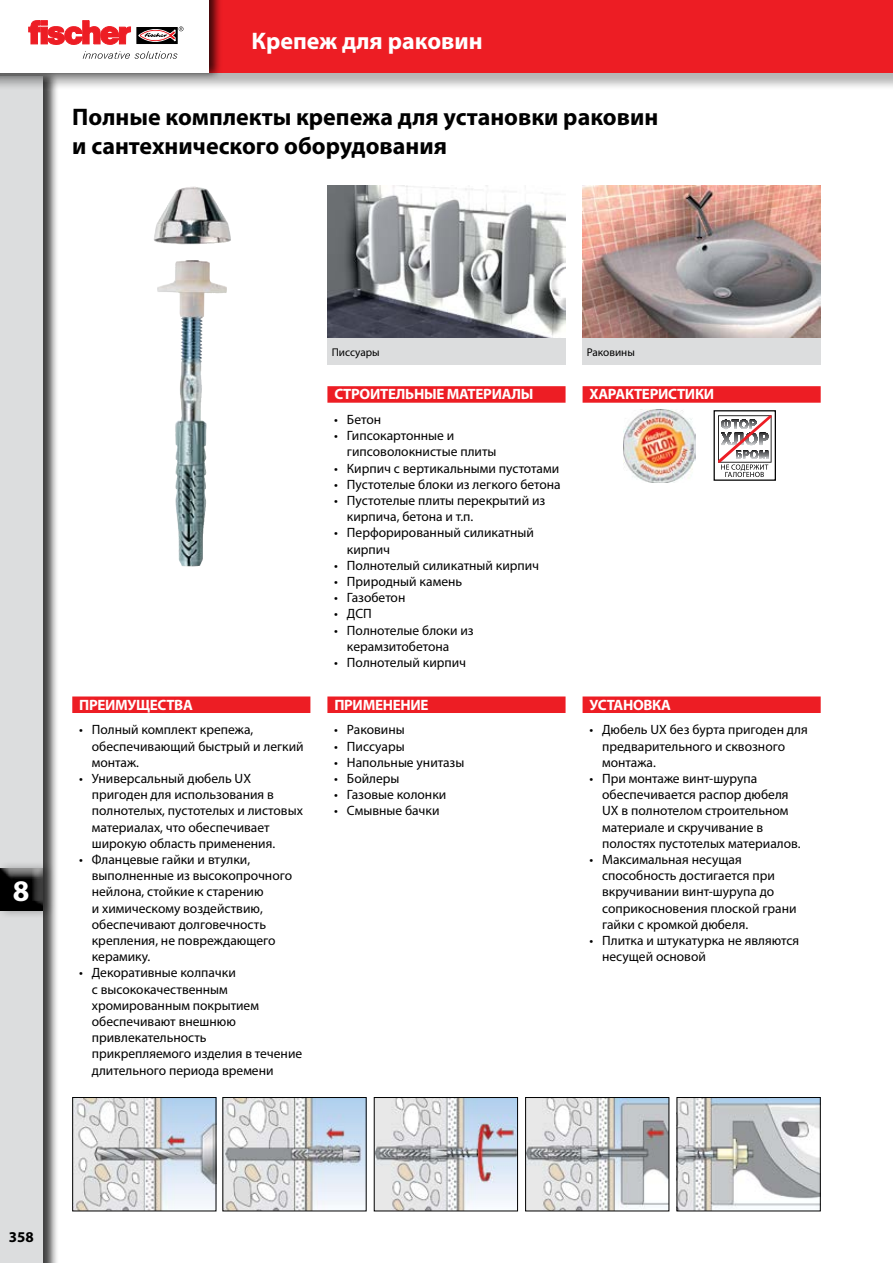
<style>
.page{position:relative;width:893px;height:1263px;background:#fff}
.page>*{position:absolute;margin:0;border:0;box-sizing:border-box;transform-origin:0 0}
.t1{font:700 30px "Myriad Pro";color:#fff}
.t2{font:700 24px/28.8px "Myriad Pro";color:#000}
.t3{font:700 24px "Myriad Pro";color:#fff}
.t4{font:700 15px "Myriad Pro";letter-spacing:-.02em;color:#fff}
.t5{font:700 15px "Myriad Pro";color:#000}
.t6{font:13.5px/16.2px "Myriad Pro";color:#000}
.t7{font:11.25px "Myriad Pro";color:#000}
</style>
<div class="page">
<div style="left:0;top:68px;width:59px;height:1195px;background:#000;opacity:.75"></div>
<div style="left:0;top:77px;width:43px;height:1186px;background:#dcddde"></div>
<div style="left:0;top:0;width:893px;height:91px;background:#000;opacity:.29"></div>
<div style="left:0;top:0;width:893px;height:72px;background:#ed1d24"></div>
<div style="left:0;top:0;width:223px;height:81px;background:#000;opacity:.75"></div>
<div style="left:0;top:0;width:208px;height:72px;background:#fff"></div>
<svg style="left:137px;top:27px;width:41px;height:17px"></svg>
<svg style="left:29px;top:21px;width:102px;height:24px"></svg>
<svg style="left:139px;top:26px;width:44px;height:15px"></svg>
<svg style="left:83px;top:51px;width:94px;height:8px"></svg>
<div style="left:0;top:860px;width:55px;height:59px;background:#000;opacity:.3"></div>
<div style="left:0;top:868px;width:53px;height:45px;background:#fff;opacity:.75"></div>
<div style="left:0;top:868px;width:49px;height:45px;background:#000;opacity:.75"></div>
<img style="left:327px;top:186px;width:238px;height:153px">
<div style="left:327px;top:339px;width:239px;height:26px;background:#dcddde"></div>
<img style="left:583px;top:186px;width:237px;height:153px">
<img style="left:224px;top:1099px;width:141px;height:110px">
<img style="left:376px;top:1099px;width:140px;height:110px">
<div style="left:374px;top:1097px;width:144px;height:114px;border:1px solid #000"></div>
<img style="left:527px;top:1099px;width:140px;height:110px">
<div style="left:525px;top:1097px;width:144px;height:114px;border:1px solid #000"></div>
<img style="left:679px;top:1099px;width:140px;height:110px">
<div style="left:677px;top:1097px;width:144px;height:114px;border:1px solid #000"></div>
<img style="left:154px;top:187px;width:77px;height:75px">
<img style="left:74px;top:1099px;width:140px;height:110px">
<div style="left:72px;top:1097px;width:144px;height:114px;border:1px solid #000"></div>
<div style="left:72px;top:696px;width:238px;height:17px;background:#ed1d24"></div>
<div style="left:327px;top:696px;width:239px;height:17px;background:#ed1d24"></div>
<div style="left:583px;top:696px;width:238px;height:17px;background:#ed1d24"></div>
<div style="left:327px;top:386px;width:239px;height:17px;background:#ed1d24"></div>
<div style="left:583px;top:386px;width:238px;height:17px;background:#ed1d24"></div>
<div style="left:583px;top:339px;width:238px;height:26px;background:#dcddde"></div>
<img style="left:623px;top:410px;width:72px;height:72px">
<div style="left:714px;top:410px;width:62px;height:71px;border:1px solid #000"></div>
<svg style="left:718px;top:415px;width:53px;height:62px"></svg>
<h2 class="t3" style="left:251px;top:25px;width:233px">Крепеж для раковин</h2>
<h2 class="t2" style="left:72px;top:102px;width:587px">Полные комплекты крепежа для установки раковин и сантехнического оборудования</h2>
<h1 class="t1" style="left:13px;top:871px;width:18px">8</h1>
<p class="t4" style="left:79px;top:695px;width:115px">ПРЕИМУЩЕСТВА</p>
<p class="t6" style="left:92px;top:721px;width:213px;text-indent:-13px">• Полный комплект крепежа, обеспечивающий быстрый и легкий монтаж.</p>
<p class="t6" style="left:92px;top:770px;width:213px;text-indent:-13px">• Универсальный дюбель UX пригоден для использования в полнотелых, пустотелых и листовых материалах, что обеспечивает широкую область применения.</p>
<p class="t6" style="left:92px;top:851px;width:202px;text-indent:-13px">• Фланцевые гайки и втулки, выполненные из высокопрочного нейлона, стойкие к старению<br>и химическому воздействию, обеспечивают долговечность крепления, не повреждающего керамику.</p>
<p class="t6" style="left:92px;top:964px;width:212px;text-indent:-13px">• Декоративные колпачки<br>с высококачественным хромированным покрытием обеспечивают внешнюю привлекательность прикрепляемого изделия в течение длительного периода времени</p>
<p class="t7" style="left:332px;top:345px;width:50px">Писсуары</p>
<p class="t4" style="left:334px;top:384px;width:201px">СТРОИТЕЛЬНЫЕ МАТЕРИАЛЫ</p>
<p class="t6" style="left:334px;top:411px;width:48px">• Бетон</p>
<p class="t6" style="left:347px;top:427px;width:151px;text-indent:-13px">• Гипсокартонные и гипсоволокнистые плиты</p>
<p class="t6" style="left:334px;top:460px;width:226px">• Кирпич с вертикальными пустотами</p>
<p class="t6" style="left:334px;top:476px;width:228px">• Пустотелые блоки из легкого бетона</p>
<p class="t6" style="left:347px;top:492px;width:200px;text-indent:-13px">• Пустотелые плиты перекрытий из кирпича, бетона и т.п.</p>
<p class="t6" style="left:347px;top:525px;width:188px;text-indent:-13px">• Перфорированный силикатный кирпич</p>
<p class="t6" style="left:334px;top:557px;width:206px">• Полнотелый силикатный кирпич</p>
<p class="t6" style="left:334px;top:573px;width:129px">• Природный камень</p>
<p class="t6" style="left:334px;top:589px;width:73px">• Газобетон</p>
<p class="t6" style="left:334px;top:606px;width:39px">• ДСП</p>
<p class="t6" style="left:347px;top:622px;width:128px;text-indent:-13px">• Полнотелые блоки из керамзитобетона</p>
<p class="t6" style="left:334px;top:654px;width:133px">• Полнотелый кирпич</p>
<p class="t4" style="left:334px;top:695px;width:96px">ПРИМЕНЕНИЕ</p>
<p class="t6" style="left:334px;top:721px;width:72px">• Раковины</p>
<p class="t6" style="left:334px;top:738px;width:72px">• Писсуары</p>
<p class="t6" style="left:334px;top:754px;width:132px">• Напольные унитазы</p>
<p class="t6" style="left:334px;top:770px;width:67px">• Бойлеры</p>
<p class="t6" style="left:334px;top:786px;width:114px">• Газовые колонки</p>
<p class="t6" style="left:334px;top:802px;width:107px">• Смывные бачки</p>
<p class="t7" style="left:587px;top:345px;width:50px">Раковины</p>
<p class="t4" style="left:589px;top:384px;width:126px">ХАРАКТЕРИСТИКИ</p>
<p class="t4" style="left:589px;top:695px;width:83px">УСТАНОВКА</p>
<p class="t6" style="left:602px;top:721px;width:207px;text-indent:-13px">• Дюбель UX без бурта пригоден для предварительного и сквозного монтажа.</p>
<p class="t6" style="left:602px;top:770px;width:200px;text-indent:-13px">• При монтаже винт-шурупа обеспечивается распор дюбеля<br>UX в полнотелом строительном материале и скручивание в полостях пустотелых материалов.</p>
<p class="t6" style="left:602px;top:851px;width:196px;text-indent:-13px">• Максимальная несущая способность достигается при вкручивании винт-шурупа до соприкосновения плоской грани гайки с кромкой дюбеля.</p>
<p class="t6" style="left:602px;top:932px;width:199px;text-indent:-13px">• Плитка и штукатурка не являются несущей основой</p>
<p class="t5" style="left:9px;top:1227px;width:26px">358</p>
</div>
